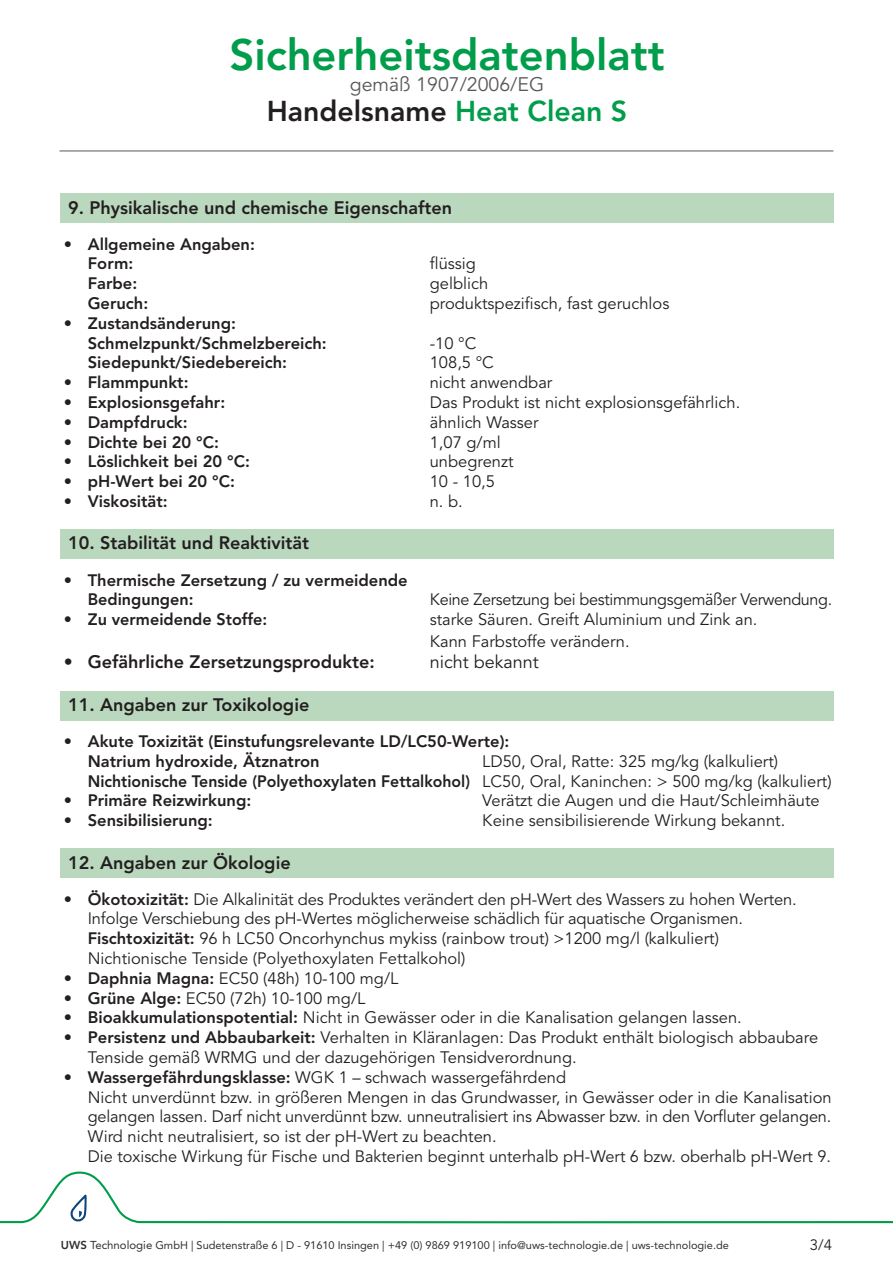
<style>
.page{position:relative;width:893px;height:1263px;background:#fff}
.page>*{position:absolute;margin:0;border:0;box-sizing:border-box;transform-origin:0 0}
.t1{font:800 43.5px "Avenir LT Pro";color:#009d4a}
.t2{font:800 28.5px "Avenir LT Pro";color:#231f20}
.t3{font:19.5px "Avenir LT Pro";color:#57585a}
.t4{font:800 18px "Avenir LT Pro";color:#231f20}
.t5{font:18px "Avenir LT Pro";color:#231f20}
.t6{font:16.5px/19.8px "Avenir LT Pro";color:#231f20}
.t7{font:800 16.5px/19.8px "Avenir LT Pro";color:#231f20}
.t8{font:800 16.5px "Avenir LT Pro";color:#231f20;scale:.96 1}
.t9{font:16.5px "Avenir LT Pro";letter-spacing:-.02em;color:#231f20}
.t10{font:15px "Avenir LT Pro";color:#231f20}
.t11{font:10.95px "Avenir LT Std";color:#312f30}
.s1{color:#009d4a}
.s2{font-weight:400}
.s3{font-weight:800}
.s4{font-family:"Avenir LT Pro";font-weight:800;font-size:11.4px}
.s5{font-size:11.4px}
</style>
<div class="page">
<div style="left:60px;top:529px;width:773px;height:30px;background:#bad8bd"></div>
<div style="left:60px;top:691px;width:773px;height:29px;background:#bad8bd"></div>
<div style="left:60px;top:848px;width:773px;height:30px;background:#bad8bd"></div>
<div style="left:60px;top:193px;width:773px;height:30px;background:#bad8bd"></div>
<hr style="left:60px;top:151px;width:773px;height:1px;background:#57585a">
<svg style="left:0;top:1171px;width:893px;height:53px"></svg>
<svg style="left:71px;top:1194px;width:16px;height:28px"></svg>
<p class="t1" style="left:229px;top:29px;width:437px">Sicherheitsdatenblatt</p>
<p class="t3" style="left:350px;top:73px;width:196px">gemäß 1907/2006/EG</p>
<p class="t2" style="left:267px;top:94px;width:362px">Handelsname <span class="s1">Heat Clean S</span></p>
<p class="t4" style="left:68px;top:197px;width:386px">9. Physikalische und chemische Eigenschaften</p>
<p class="t7" style="left:64px;top:234px;width:193px"><span class="s2">•</span> Allgemeine Angaben:</p>
<p class="t7" style="left:88px;top:254px;width:47px">Form:</p>
<p class="t6" style="left:430px;top:254px;width:48px">flüssig</p>
<p class="t7" style="left:88px;top:274px;width:51px">Farbe:</p>
<p class="t6" style="left:430px;top:274px;width:60px">gelblich</p>
<p class="t7" style="left:88px;top:293px;width:62px">Geruch:</p>
<p class="t6" style="left:430px;top:294px;width:241px">produktspezifisch, fast geruchlos</p>
<p class="t7" style="left:64px;top:313px;width:174px"><span class="s2">•</span> Zustandsänderung:</p>
<p class="t7" style="left:88px;top:333px;width:241px">Schmelzpunkt/Schmelzbereich:</p>
<p class="t6" style="left:430px;top:333px;width:48px">-10 °C</p>
<p class="t7" style="left:88px;top:353px;width:201px">Siedepunkt/Siedebereich:</p>
<p class="t6" style="left:430px;top:353px;width:66px">108,5 °C</p>
<p class="t7" style="left:64px;top:373px;width:126px"><span class="s2">•</span> Flammpunkt:</p>
<p class="t6" style="left:430px;top:373px;width:124px">nicht anwendbar</p>
<p class="t7" style="left:64px;top:392px;width:163px"><span class="s2">•</span> Explosionsgefahr:</p>
<p class="t6" style="left:430px;top:393px;width:312px">Das Produkt ist nicht explosionsgefährlich.</p>
<p class="t7" style="left:64px;top:412px;width:125px"><span class="s2">•</span> Dampfdruck:</p>
<p class="t6" style="left:430px;top:412px;width:110px">ähnlich Wasser</p>
<p class="t7" style="left:64px;top:432px;width:157px"><span class="s2">•</span> Dichte bei 20 °C:</p>
<p class="t6" style="left:430px;top:432px;width:72px">1,07 g/ml</p>
<p class="t7" style="left:64px;top:452px;width:188px"><span class="s2">•</span> Löslichkeit bei 20 °C:</p>
<p class="t6" style="left:430px;top:452px;width:85px">unbegrenzt</p>
<p class="t7" style="left:64px;top:472px;width:173px"><span class="s2">•</span> pH-Wert bei 20 °C:</p>
<p class="t6" style="left:430px;top:472px;width:67px">10 - 10,5</p>
<p class="t7" style="left:64px;top:491px;width:105px"><span class="s2">•</span> Viskosität:</p>
<p class="t6" style="left:430px;top:492px;width:35px">n. b.</p>
<p class="t4" style="left:68px;top:532px;width:243px">10. Stabilität und Reaktivität</p>
<p class="t7" style="left:88px;top:570px;width:321px;text-indent:-24px"><span class="s2">•</span> Thermische Zersetzung / zu vermeidende<br>Bedingungen:</p>
<p class="t9" style="left:430px;top:590px;width:404px">Keine Zersetzung bei bestimmungsgemäßer Verwendung.</p>
<p class="t7" style="left:64px;top:610px;width:205px"><span class="s2">•</span> Zu vermeidende Stoffe:</p>
<p class="t6" style="left:430px;top:610px;width:329px">starke Säuren. Greift Aluminium und Zink an.</p>
<p class="t6" style="left:430px;top:631px;width:201px">Kann Farbstoffe verändern.</p>
<p class="t4" style="left:64px;top:651px;width:313px"><span class="s2">•</span> Gefährliche Zersetzungsprodukte:</p>
<p class="t5" style="left:430px;top:651px;width:111px">nicht bekannt</p>
<p class="t4" style="left:68px;top:694px;width:243px">11. Angaben zur Toxikologie</p>
<p class="t7" style="left:64px;top:731px;width:447px"><span class="s2">•</span> Akute Toxizität (Einstufungsrelevante LD/LC50-Werte):</p>
<p class="t7" style="left:88px;top:751px;width:233px">Natrium hydroxide, Ätznatron</p>
<p class="t6" style="left:482px;top:751px;width:297px">LD50, Oral, Ratte: 325 mg/kg (kalkuliert)</p>
<p class="t8" style="left:88px;top:771px;width:776px">Nichtionische Tenside (Polyethoxylaten Fettalkohol) <span class="s2">LC50, Oral, Kaninchen: &gt; 500 mg/kg (kalkuliert)</span></p>
<p class="t7" style="left:64px;top:791px;width:189px"><span class="s2">•</span> Primäre Reizwirkung:</p>
<p class="t6" style="left:482px;top:791px;width:339px">Verätzt die Augen und die Haut/Schleimhäute</p>
<p class="t7" style="left:64px;top:810px;width:151px"><span class="s2">•</span> Sensibilisierung:</p>
<p class="t6" style="left:482px;top:811px;width:304px">Keine sensibilisierende Wirkung bekannt.</p>
<p class="t4" style="left:68px;top:852px;width:224px">12. Angaben zur Ökologie</p>
<p class="t6" style="left:88px;top:889px;width:710px;text-indent:-24px">• <span class="s3">Ökotoxizität:</span> Die Alkalinität des Produktes verändert den pH-Wert des Wassers zu hohen Werten.<br>Infolge Verschiebung des pH-Wertes möglicherweise schädlich für aquatische Organismen.</p>
<p class="t6" style="left:88px;top:929px;width:633px"><span class="s3">Fischtoxizität:</span> 96 h LC50 Oncorhynchus mykiss (rainbow trout) &gt;1200 mg/l (kalkuliert)<br>Nichtionische Tenside (Polyethoxylaten Fettalkohol)</p>
<p class="t6" style="left:64px;top:968px;width:336px">• <span class="s3">Daphnia Magna:</span> EC50 (48h) 10-100 mg/L</p>
<p class="t6" style="left:64px;top:988px;width:303px">• <span class="s3">Grüne Alge:</span> EC50 (72h) 10-100 mg/L</p>
<p class="t6" style="left:64px;top:1008px;width:679px">• <span class="s3">Bioakkumulationspotential:</span> Nicht in Gewässer oder in die Kanalisation gelangen lassen.</p>
<p class="t6" style="left:88px;top:1028px;width:732px;text-indent:-24px">• <span class="s3">Persistenz und Abbaubarkeit:</span> Verhalten in Kläranlagen: Das Produkt enthält biologisch abbaubare<br>Tenside gemäß WRMG und der dazugehörigen Tensidverordnung.</p>
<p class="t6" style="left:64px;top:1067px;width:504px">• <span class="s3">Wassergefährdungsklasse:</span> WGK 1 – schwach wassergefährdend</p>
<p class="t6" style="left:88px;top:1087px;width:745px">Nicht unverdünnt bzw. in größeren Mengen in das Grundwasser, in Gewässer oder in die Kanalisation gelangen lassen. Darf nicht unverdünnt bzw. unneutralisiert ins Abwasser bzw. in den Vorfluter gelangen.<br>Wird nicht neutralisiert, so ist der pH-Wert zu beachten.<br>Die toxische Wirkung für Fische und Bakterien beginnt unterhalb pH-Wert 6 bzw. oberhalb pH-Wert 9.</p>
<p class="t11" style="left:61px;top:1239px;width:669px"><span class="s4">UWS</span> <span class="s5">Technologie</span> GmbH | Sudetenstraße 6 | D - 91610 Insingen | +49 (0) 9869 919100 | info@uws-technologie.de | uws-technologie.de</p>
<p class="t10" style="left:810px;top:1236px;width:24px">3/4</p>
</div>
